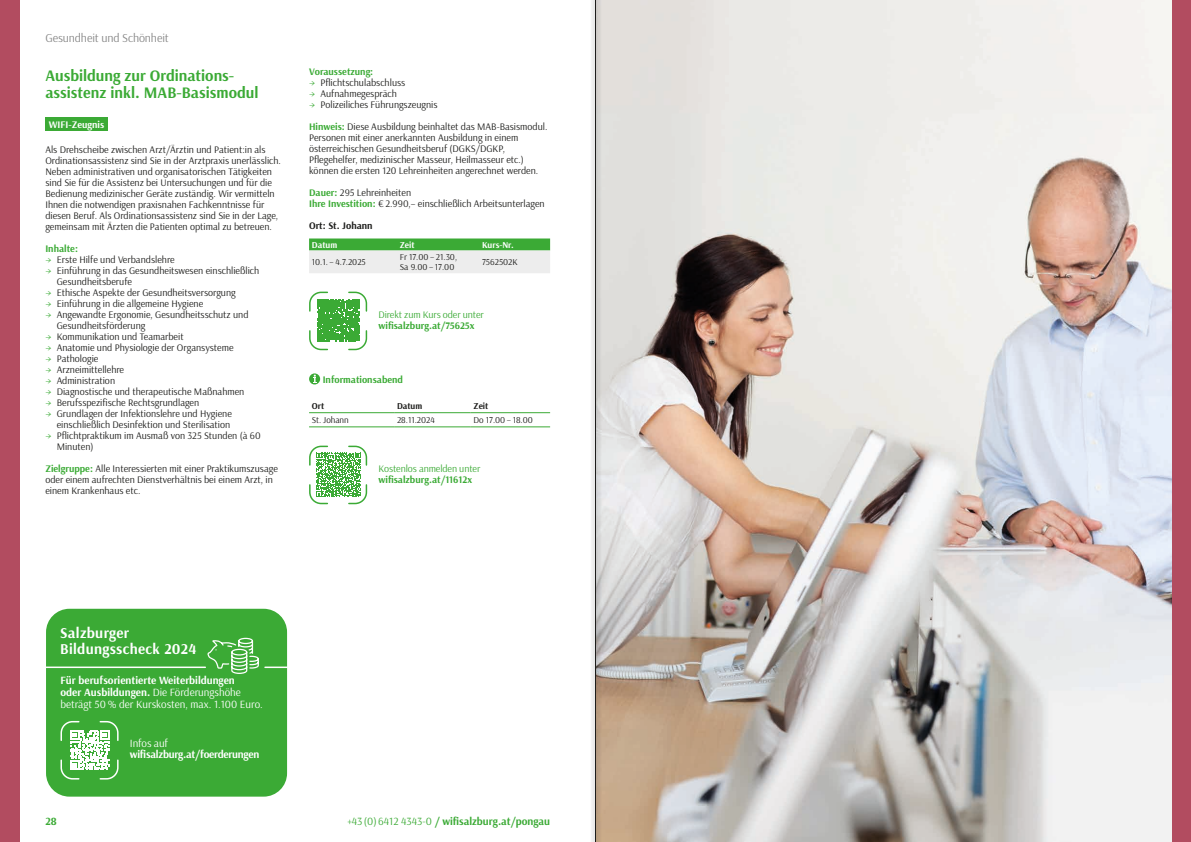
<style>
.page{position:relative;width:1191px;height:842px;background:#fff}
.page>*{position:absolute;margin:0;border:0;box-sizing:border-box;transform-origin:0 0}
.t1{font:700 16px/17px "Arsenal";color:#3baa35}
.t2{font:700 15px/16px "Arsenal";letter-spacing:.02em;color:#fff}
.t3{font:12px "Arsenal";letter-spacing:-.01em;color:#878787}
.t4{font:11px/12px "Arsenal";color:#fff}
.t5{font:700 11px "Arsenal";color:#3baa35}
.t6{font:700 11px "Arsenal";letter-spacing:-.02em;color:#fff}
.t7{font:10px/11px "Arsenal";color:#1d1d1b}
.t8{font:700 10px "Arsenal";color:#3baa35}
.t9{font:10px "Arsenal";letter-spacing:-.01em;color:#3baa35}
.t10{font:700 10px "Arsenal";color:#1d1d1b}
.t11{font:700 10px "Arsenal";color:#fff}
.t12{font:9px/10px "Arsenal";color:#1d1d1b}
.t13{font:700 9px "Arsenal";color:#fff}
.t14{font:700 9px "Arsenal";color:#1d1d1b}
.s1{color:#3baa35}
.s2{font-weight:700;color:#3baa35}
.s3{font-weight:700}
.s4{font-weight:400}
</style>
<div class="page">
<div style="left:1171px;top:0;width:20px;height:842px;background:#b24c60"></div>
<div style="left:0;top:0;width:20px;height:842px;background:#b24c60"></div>
<div style="left:45px;top:118px;width:63px;height:13px;background:#3baa35"></div>
<svg style="left:309px;top:238px;width:241px;height:35px;background:#b1d6af"></svg>
<svg style="left:309px;top:291px;width:59px;height:60px"></svg>
<div style="left:309px;top:373px;width:11px;height:11px;background:#3baa35;border-radius:50%"></div>
<svg style="left:313px;top:375px;width:3px;height:8px"></svg>
<hr style="left:309px;top:412px;width:85px;height:1px;background:#3baa35">
<hr style="left:394px;top:412px;width:77px;height:1px;background:#3baa35">
<hr style="left:471px;top:412px;width:79px;height:1px;background:#3baa35">
<hr style="left:309px;top:426px;width:85px;height:1px;background:#3baa35">
<hr style="left:394px;top:426px;width:77px;height:1px;background:#3baa35">
<hr style="left:471px;top:426px;width:79px;height:1px;background:#3baa35">
<svg style="left:309px;top:445px;width:59px;height:60px"></svg>
<div style="left:46px;top:609px;width:241px;height:188px;background:#3baa35;border-radius:23px"></div>
<svg style="left:60px;top:721px;width:59px;height:59px"></svg>
<hr style="left:30px;top:666px;width:175px;height:2px;background:#fff">
<hr style="left:265px;top:666px;width:35px;height:2px;background:#fff">
<svg style="left:205px;top:637px;width:54px;height:37px"></svg>
<img style="left:602px;top:0;width:569px;height:842px">
<div style="left:589px;top:0;width:13px;height:842px;background:#1d1d1b;opacity:.75"></div>
<hr style="left:595px;top:0;width:1px;height:842px;background:#1d1d1b">
<p class="t3" style="left:45px;top:30px;width:125px">Gesundheit und Schönheit</p>
<h1 class="t1" style="left:45px;top:67px;width:215px">Ausbildung zur Ordinations&shy;assistenz inkl. MAB-Basismodul</h1>
<p class="t11" style="left:49px;top:117px;width:57px">WIFI-Zeugnis</p>
<p class="t7" style="left:45px;top:144px;width:237px">Als Drehscheibe zwischen Arzt/Ärztin und Patient:in als Ordinationsassistenz sind Sie in der Arztpraxis unerlässlich.<br>Neben administrativen und organisatorischen Tätigkeiten sind Sie für die Assistenz bei Untersuchungen und für die Bedienung medizinischer Geräte zuständig. Wir vermitteln Ihnen die notwendigen praxisnahen Fachkenntnisse für diesen Beruf. Als Ordinationsassistenz sind Sie in der Lage, gemeinsam mit Ärzten die Patienten optimal zu betreuen.</p>
<p class="t8" style="left:45px;top:242px;width:34px">Inhalte:</p>
<p class="t7" style="left:45px;top:254px;width:131px"><span class="s1">→</span> Erste Hilfe und Verbandslehre</p>
<p class="t7" style="left:57px;top:265px;width:204px;text-indent:-11px"><span class="s1">→</span> Einführung in das Gesundheitswesen einschließlich<br>Gesundheitsberufe</p>
<p class="t7" style="left:45px;top:287px;width:192px"><span class="s1">→</span> Ethische Aspekte der Gesundheitsversorgung</p>
<p class="t7" style="left:45px;top:298px;width:159px"><span class="s1">→</span> Einführung in die allgemeine Hygiene</p>
<p class="t7" style="left:57px;top:309px;width:193px;text-indent:-11px"><span class="s1">→</span> Angewandte Ergonomie, Gesundheitsschutz und<br>Gesundheitsförderung</p>
<p class="t7" style="left:45px;top:331px;width:140px"><span class="s1">→</span> Kommunikation und Teamarbeit</p>
<p class="t7" style="left:45px;top:342px;width:190px"><span class="s1">→</span> Anatomie und Physiologie der Organsysteme</p>
<p class="t7" style="left:45px;top:353px;width:55px"><span class="s1">→</span> Pathologie</p>
<p class="t7" style="left:45px;top:364px;width:80px"><span class="s1">→</span> Arzneimittellehre</p>
<p class="t7" style="left:45px;top:375px;width:71px"><span class="s1">→</span> Administration</p>
<p class="t7" style="left:45px;top:386px;width:200px"><span class="s1">→</span> Diagnostische und therapeutische Maßnahmen</p>
<p class="t7" style="left:45px;top:397px;width:155px"><span class="s1">→</span> Berufsspezifische Rechtsgrundlagen</p>
<p class="t7" style="left:45px;top:408px;width:188px;text-align:right"><span class="s1">→</span> Grundlagen der Infektionslehre und Hygiene einschließlich Desinfektion und Sterilisation</p>
<p class="t7" style="left:57px;top:430px;width:205px;text-indent:-11px"><span class="s1">→</span> Pflichtpraktikum im Ausmaß von 325 Stunden (à 60<br>Minuten)</p>
<p class="t7" style="left:45px;top:463px;width:234px"><span class="s2">Zielgruppe:</span> Alle Interessierten mit einer Praktikumszusage oder einem aufrechten Dienstverhältnis bei einem Arzt, in einem Krankenhaus etc.</p>
<p class="t8" style="left:309px;top:65px;width:66px">Voraussetzung:</p>
<p class="t7" style="left:309px;top:77px;width:98px"><span class="s1">→</span> Pflichtschulabschluss</p>
<p class="t7" style="left:309px;top:88px;width:89px"><span class="s1">→</span> Aufnahmegespräch</p>
<p class="t7" style="left:309px;top:99px;width:130px"><span class="s1">→</span> Polizeiliches Führungszeugnis</p>
<p class="t7" style="left:309px;top:121px;width:240px"><span class="s2">Hinweis:</span> Diese Ausbildung beinhaltet das MAB-Basismodul.<br>Personen mit einer anerkannten Ausbildung in einem österreichischen Gesundheitsberuf (DGKS/DGKP, Pflegehelfer, medizinischer Masseur, Heilmasseur etc.) können die ersten 120 Lehreinheiten angerechnet werden.</p>
<p class="t7" style="left:309px;top:187px;width:237px"><span class="s2">Dauer:</span> 295 Lehreinheiten<br><span class="s2">Ihre Investition:</span> € 2.990,– einschließlich Arbeitsunterlagen</p>
<p class="t10" style="left:309px;top:219px;width:65px">Ort: St. Johann</p>
<p class="t13" style="left:312px;top:238px;width:27px">Datum</p>
<p class="t13" style="left:400px;top:238px;width:16px">Zeit</p>
<p class="t13" style="left:482px;top:238px;width:33px">Kurs-Nr.</p>
<p class="t12" style="left:312px;top:257px;width:55px">10.1. – 4.7.2025</p>
<p class="t12" style="left:400px;top:252px;width:59px">Fr 17.00 – 21.30,<br>Sa 9.00 – 17.00</p>
<p class="t12" style="left:482px;top:257px;width:37px">7562502K</p>
<p class="t9" style="left:378px;top:307px;width:107px">Direkt zum Kurs oder unter</p>
<p class="t8" style="left:378px;top:318px;width:97px">wifisalzburg.at/75625x</p>
<p class="t8" style="left:323px;top:373px;width:82px">Informationsabend</p>
<p class="t14" style="left:312px;top:399px;width:14px">Ort</p>
<p class="t14" style="left:397px;top:399px;width:27px">Datum</p>
<p class="t14" style="left:473px;top:399px;width:16px">Zeit</p>
<p class="t12" style="left:312px;top:415px;width:38px">St. Johann</p>
<p class="t12" style="left:397px;top:415px;width:39px">28.11.2024</p>
<p class="t12" style="left:473px;top:415px;width:61px">Do 17.00 – 18.00</p>
<p class="t9" style="left:378px;top:461px;width:103px">Kostenlos anmelden unter</p>
<p class="t8" style="left:378px;top:472px;width:95px">wifisalzburg.at/11612x</p>
<h2 class="t2" style="left:60px;top:625px;width:138px">Salzburger<br>Bildungsscheck 2024</h2>
<p class="t4" style="left:60px;top:673px;width:204px"><span class="s3">Für berufsorientierte Weiterbildungen<br>oder Ausbildungen.</span> Die Förderungshöhe beträgt 50 % der Kurskosten, max. 1.100 Euro.</p>
<p class="t4" style="left:130px;top:737px;width:40px">Infos auf</p>
<p class="t6" style="left:130px;top:747px;width:131px">wifisalzburg.at/foerderungen</p>
<p class="t5" style="left:45px;top:813px;width:13px">28</p>
<p class="t5" style="left:347px;top:813px;width:204px"><span class="s4">+43 (0) 6412 4343-0</span> / wifisalzburg.at/pongau</p>
</div>
